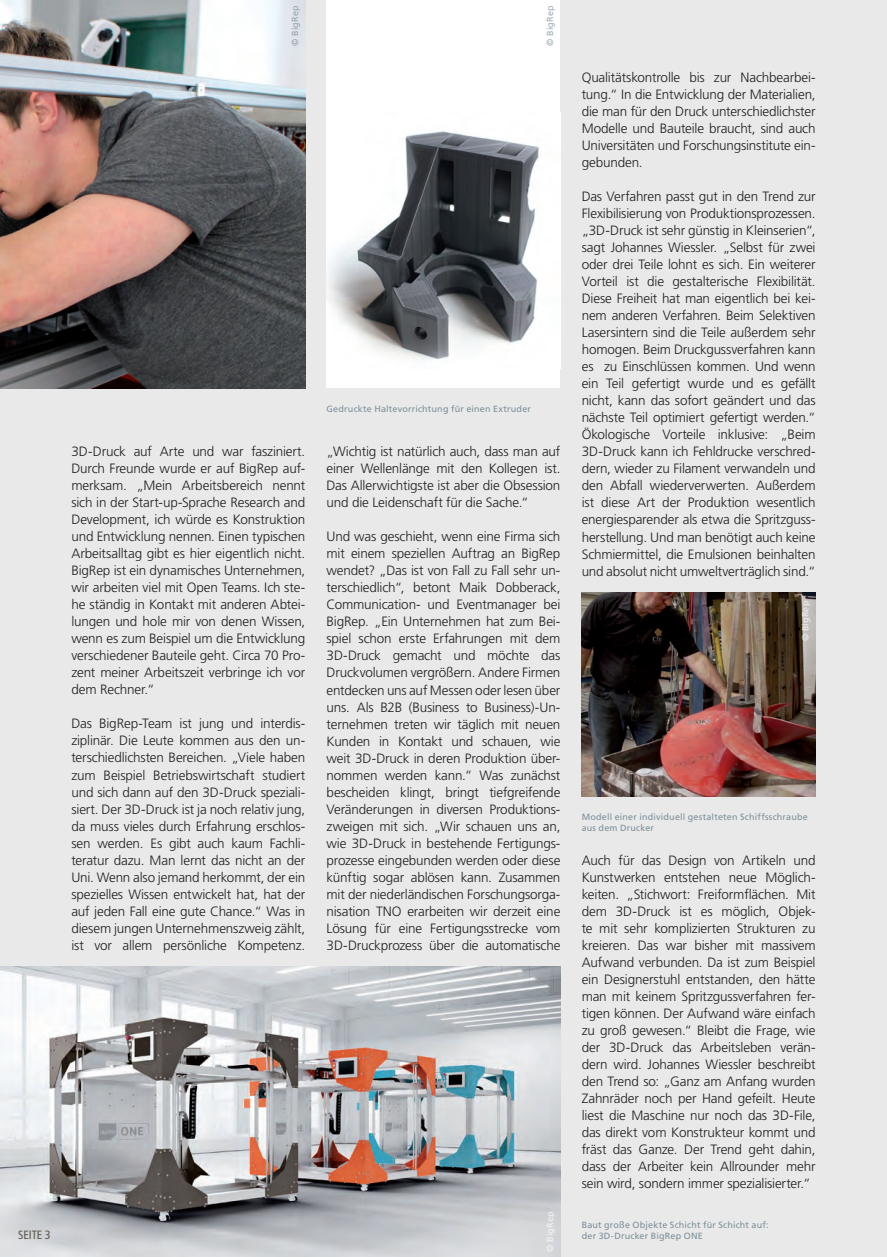
<style>
.page{position:relative;width:887px;height:1257px;background:#e9e9e9}
.page>*{position:absolute;margin:0;border:0;box-sizing:border-box;transform-origin:0 0}
.t1{font:300 13.5px/17px "Frutiger LT Std";letter-spacing:-.015em;color:#231f20;text-align:justify}
.t2{font:condensed 12px "Frutiger LT Std";letter-spacing:-.01em;color:#5b564c}
.t3{font:9px/10.5px "Frutiger LT Std";letter-spacing:.02em;color:#7d909a}
.t4{font:9px "Frutiger LT Std";letter-spacing:.02em;color:#fff}
</style>
<div class="page">
<img style="left:582px;top:592px;width:233px;height:204px">
<img style="left:0;top:966px;width:560px;height:291px">
<div style="left:327px;top:0;width:233px;height:388px;background:#fff"></div>
<img style="left:327px;top:131px;width:212px;height:229px">
<img style="left:0;top:0;width:305px;height:388px">
<p class="t2" style="left:18px;top:1227px;width:34px">SEITE 3</p>
<p class="t3" style="left:290px;top:46px;width:42px;rotate:-90deg">© BigRep</p>
<p class="t3" style="left:545px;top:46px;width:42px;rotate:-90deg">© BigRep</p>
<p class="t1" style="left:71px;top:443px;width:235px">3D-Druck auf Arte und war fasziniert.<br>Durch Freunde wurde er auf BigRep auf&shy;merksam. „Mein Arbeitsbereich nennt sich in der Start-up-Sprache Research and Development, ich würde es Konstruktion und Entwicklung nennen. Einen typischen Arbeitsalltag gibt es hier eigentlich nicht.<br>BigRep ist ein dynamisches Unternehmen, wir arbeiten viel mit Open Teams. Ich ste&shy;he ständig in Kontakt mit anderen Abtei&shy;lungen und hole mir von denen Wissen, wenn es zum Beispiel um die Entwicklung verschiedener Bauteile geht. Circa 70 Pro&shy;zent meiner Arbeitszeit verbringe ich vor dem Rechner.“</p>
<p class="t1" style="left:71px;top:715px;width:235px">Das BigRep-Team ist jung und interdis&shy;ziplinär. Die Leute kommen aus den un&shy;terschiedlichsten Bereichen. „Viele haben zum Beispiel Betriebswirtschaft studiert und sich dann auf den 3D-Druck speziali&shy;siert. Der 3D-Druck ist ja noch relativ jung, da muss vieles durch Erfahrung erschlos&shy;sen werden. Es gibt auch kaum Fachli&shy;teratur dazu. Man lernt das nicht an der Uni. Wenn also jemand herkommt, der ein spezielles Wissen entwickelt hat, hat der auf jeden Fall eine gute Chance.“ Was in diesem jungen Unternehmenszweig zählt, ist vor allem persönliche Kompetenz.</p>
<p class="t3" style="left:327px;top:404px;width:206px">Gedruckte Haltevorrichtung für einen Extruder</p>
<p class="t1" style="left:327px;top:443px;width:235px">„Wichtig ist natürlich auch, dass man auf einer Wellenlänge mit den Kollegen ist.<br>Das Allerwichtigste ist aber die Obsession und die Leidenschaft für die Sache.“</p>
<p class="t1" style="left:327px;top:528px;width:235px">Und was geschieht, wenn eine Firma sich mit einem speziellen Auftrag an BigRep wendet? „Das ist von Fall zu Fall sehr un&shy;terschiedlich“, betont Maik Dobberack, Communication- und Eventmanager bei BigRep. „Ein Unternehmen hat zum Bei&shy;spiel schon erste Erfahrungen mit dem 3D-Druck gemacht und möchte das Druckvolumen vergrößern. Andere Firmen entdecken uns auf Messen oder lesen über uns. Als B2B (Business to Business)-Un&shy;ternehmen treten wir täglich mit neuen Kunden in Kontakt und schauen, wie weit 3D-Druck in deren Produktion über&shy;nommen werden kann.“ Was zunächst bescheiden klingt, bringt tiefgreifende Veränderungen in diversen Produktions&shy;zweigen mit sich. „Wir schauen uns an, wie 3D-Druck in bestehende Fertigungs&shy;prozesse eingebunden werden oder diese künftig sogar ablösen kann. Zusammen mit der niederländischen Forschungsorga&shy;nisation TNO erarbeiten wir derzeit eine Lösung für eine Fertigungsstrecke vom 3D-Druckprozess über die automatische</p>
<p class="t4" style="left:545px;top:1251px;width:42px;rotate:-90deg">© BigRep</p>
<p class="t1" style="left:582px;top:69px;width:235px">Qualitätskontrolle bis zur Nachbearbei&shy;tung.“ In die Entwicklung der Materialien, die man für den Druck unterschiedlichster Modelle und Bauteile braucht, sind auch Universitäten und Forschungsinstitute ein&shy;gebunden.</p>
<p class="t1" style="left:582px;top:188px;width:235px">Das Verfahren passt gut in den Trend zur Flexibilisierung von Produktionsprozessen. „3D-Druck ist sehr günstig in Kleinserien“, sagt Johannes Wiessler. „Selbst für zwei oder drei Teile lohnt es sich. Ein weiterer Vorteil ist die gestalterische Flexibilität.<br>Diese Freiheit hat man eigentlich bei kei&shy;nem anderen Verfahren. Beim Selektiven Lasersintern sind die Teile außerdem sehr homogen. Beim Druckgussverfahren kann es zu Einschlüssen kommen. Und wenn ein Teil gefertigt wurde und es gefällt nicht, kann das sofort geändert und das nächste Teil optimiert gefertigt werden.“ Ökologische Vorteile inklusive: „Beim 3D-Druck kann ich Fehldrucke verschred&shy;dern, wieder zu Filament verwandeln und den Abfall wiederverwerten. Außerdem ist diese Art der Produktion wesentlich energiesparender als etwa die Spritzguss&shy;herstellung. Und man benötigt auch keine Schmiermittel, die Emulsionen beinhalten und absolut nicht umweltverträglich sind.“</p>
<p class="t4" style="left:800px;top:641px;width:42px;rotate:-90deg">© BigRep</p>
<p class="t3" style="left:582px;top:812px;width:228px">Modell einer individuell gestalteten Schiffsschraube aus dem Drucker</p>
<p class="t1" style="left:582px;top:852px;width:235px">Auch für das Design von Artikeln und Kunstwerken entstehen neue Möglich&shy;keiten. „Stichwort: Freiformflächen. Mit dem 3D-Druck ist es möglich, Objek&shy;te mit sehr komplizierten Strukturen zu kreieren. Das war bisher mit massivem Aufwand verbunden. Da ist zum Beispiel ein Designerstuhl entstanden, den hätte man mit keinem Spritzgussverfahren fer&shy;tigen können. Der Aufwand wäre einfach zu groß gewesen.“ Bleibt die Frage, wie der 3D-Druck das Arbeitsleben verän&shy;dern wird. Johannes Wiessler beschreibt den Trend so: „Ganz am Anfang wurden Zahnräder noch per Hand gefeilt. Heute liest die Maschine nur noch das 3D-File, das direkt vom Konstrukteur kommt und fräst das Ganze. Der Trend geht dahin, dass der Arbeiter kein Allrounder mehr sein wird, sondern immer spezialisierter.“</p>
<p class="t3" style="left:582px;top:1220px;width:188px">Baut große Objekte Schicht für Schicht auf: der 3D-Drucker BigRep ONE</p>
</div>
